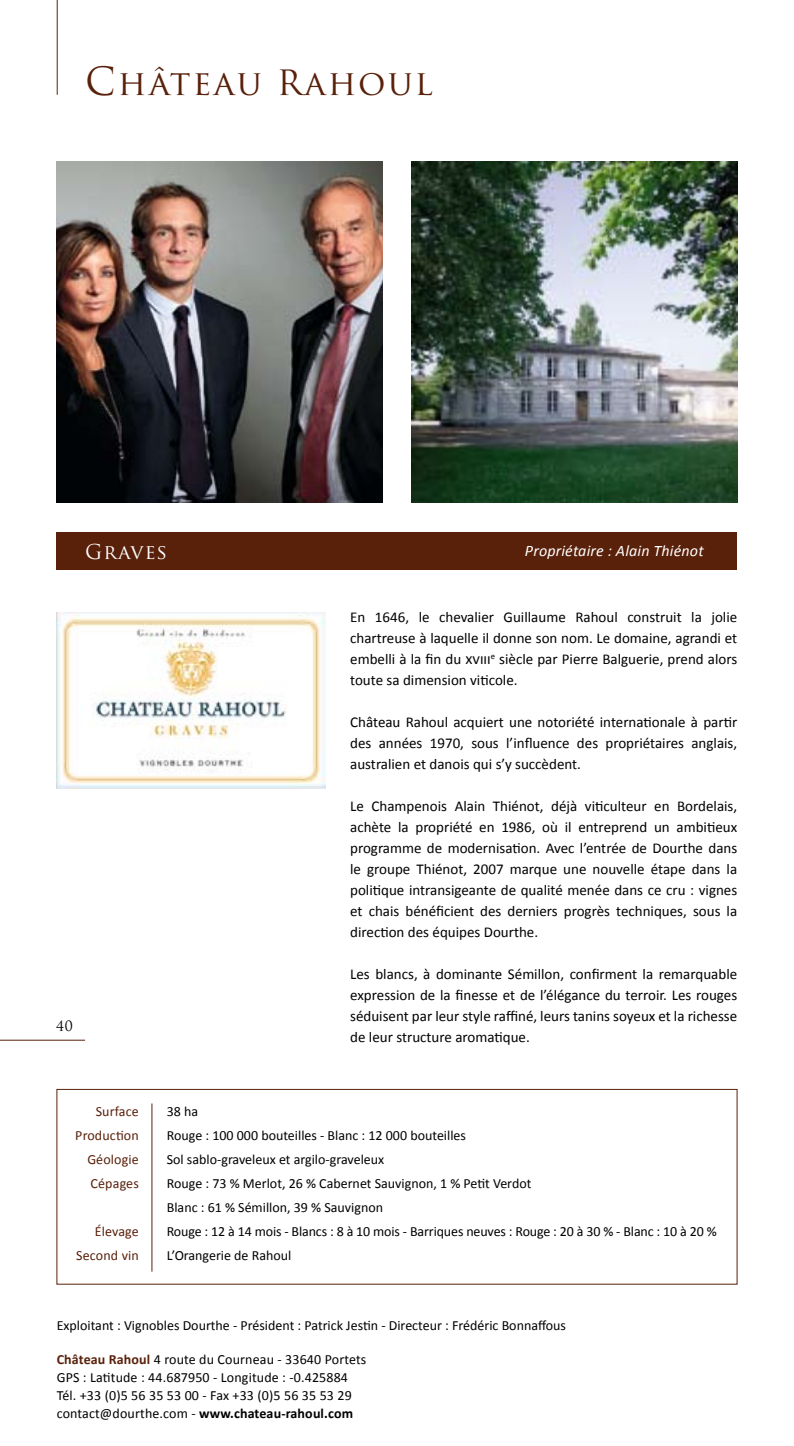
<style>
.page{position:relative;width:794px;height:1446px;background:#fff}
.page>*{position:absolute;margin:0;border:0;box-sizing:border-box;transform-origin:0 0}
.t1{font:34px "Trajan Pro";letter-spacing:.06em;color:#59200a}
.t2{font:20px "Trajan Pro";letter-spacing:.06em;color:#fff}
.t3{font:italic 16px "Calibri";letter-spacing:.01em;color:#fff}
.t4{font:15px/21px "Calibri";color:#000;text-align:justify}
.t5{font:14px/24px "Calibri";color:#000}
.t6{font:14px/24px "Calibri";letter-spacing:.01em;color:#59200a;text-align:right}
.t7{font:14px "Trajan Pro";color:#000}
.s1{font-size:38px}
.s2{font-weight:700;color:#59200a}
.s3{font-weight:700}
</style>
<div class="page">
<hr style="left:0;top:1039px;width:85px;height:1px;background:#59200a">
<div style="left:57px;top:531px;width:680px;height:38px;background:#59200a"></div>
<div style="left:57px;top:1089px;width:680px;height:195px;border:1px solid #59200a"></div>
<hr style="left:57px;top:0;width:1px;height:95px;background:#59200a">
<hr style="left:152px;top:1103px;width:1px;height:168px;background:#59200a">
<img style="left:57px;top:613px;width:268px;height:176px">
<img style="left:411px;top:162px;width:326px;height:340px">
<img style="left:57px;top:162px;width:326px;height:340px">
<h1 class="t1" style="left:85px;top:61px;width:349px"><span class="s1">C</span>hâteau Rahoul</h1>
<h2 class="t2" style="left:85px;top:539px;width:84px">Graves</h2>
<p class="t7" style="left:56px;top:1017px;width:18px">40</p>
<p class="t3" style="left:525px;top:540px;width:180px">Propriétaire : Alain Thiénot</p>
<p class="t4" style="left:350px;top:606px;width:388px">En 1646, le chevalier Guillaume Rahoul construit la jolie chartreuse à laquelle il donne son nom. Le domaine, agrandi et embelli à la fin du xviii<sup>e</sup> siècle par Pierre Balguerie, prend alors toute sa dimension viticole.</p>
<p class="t4" style="left:350px;top:711px;width:388px">Château Rahoul acquiert une notoriété internationale à partir des années 1970, sous l’influence des propriétaires anglais, australien et danois qui s’y succèdent.</p>
<p class="t4" style="left:350px;top:795px;width:388px">Le Champenois Alain Thiénot, déjà viticulteur en Bordelais, achète la propriété en 1986, où il entreprend un ambitieux programme de modernisation. Avec l’entrée de Dourthe dans le groupe Thiénot, 2007 marque une nouvelle étape dans la politique intransigeante de qualité menée dans ce cru : vignes et chais bénéficient des derniers progrès techniques, sous la direction des équipes Dourthe.</p>
<p class="t4" style="left:350px;top:963px;width:388px">Les blancs, à dominante Sémillon, confirment la remarquable expression de la finesse et de l’élégance du terroir. Les rouges séduisent par leur style raffiné, leurs tanins soyeux et la richesse de leur structure aromatique.</p>
<p class="t6" style="left:75px;top:1098px;width:65px">Surface<br>Production<br>Géologie<br>Cépages</p>
<p class="t6" style="left:76px;top:1218px;width:64px">élevage<br>Second vin</p>
<p class="t5" style="left:167px;top:1098px;width:551px">38 ha<br>Rouge : 100 000 bouteilles - Blanc : 12 000 bouteilles<br>Sol sablo-graveleux et argilo-graveleux<br>Rouge : 73 % Merlot, 26 % Cabernet Sauvignon, 1 % Petit Verdot<br>Blanc : 61 % Sémillon, 39 % Sauvignon<br>Rouge : 12 à 14 mois - Blancs : 8 à 10 mois - Barriques neuves : Rouge : 20 à 30 % - Blanc : 10 à 20 % L’Orangerie de Rahoul</p>
<p class="t5" style="left:57px;top:1312px;width:511px">Exploitant : Vignobles Dourthe - Président : Patrick Jestin - Directeur : Frédéric Bonnaffous</p>
<p class="t5" style="left:57px;top:1350px;width:311px;line-height:18px"><span class="s2">Château Rahoul</span> 4 route du Courneau - 33640 Portets GPS : Latitude : 44.687950 - Longitude : -0.425884<br>Tél. +33 (0)5 56 35 53 00 - Fax +33 (0)5 56 35 53 29 contact@dourthe.com - <span class="s3">www.chateau-rahoul.com</span></p>
</div>
